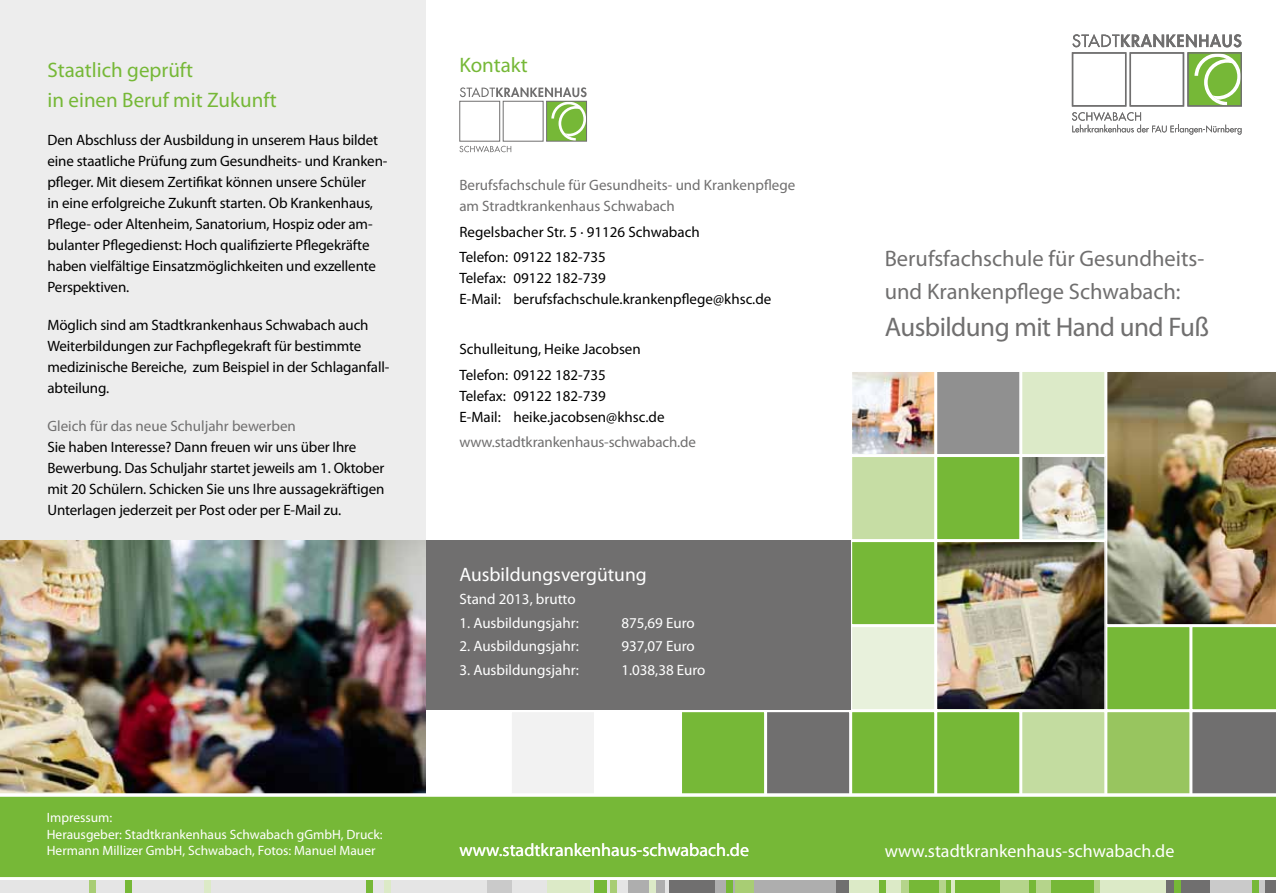
<style>
.page{position:relative;width:1276px;height:893px;background:#fff}
.page>*{position:absolute;margin:0;border:0;box-sizing:border-box;transform-origin:0 0}
.t1{font:27px "Myriad Pro";letter-spacing:-.02em;color:#706f6f}
.t2{font:22.5px/33px "Myriad Pro";color:#706f6f}
.t3{font:21px/30px "Myriad Pro";color:#76b837}
.t4{font:19.5px "Myriad Pro";color:#fff}
.t5{font:18px "Myriad Pro";color:#fff}
.t6{font:15px/21px "Myriad Pro";letter-spacing:-.01em;color:#000}
.t7{font:15px/21px "Myriad Pro";color:#706f6f}
.t8{font:15px "Myriad Pro";color:#fff}
.t9{font:13.5px/16.5px "Myriad Pro";color:#fff}
</style>
<div class="page">
<div style="left:0;top:0;width:425px;height:893px;background:#ededed"></div>
<div style="left:765px;top:711px;width:85px;height:85px;background:#706f6f;border:2px solid #fff"></div>
<div style="left:510px;top:711px;width:85px;height:85px;background:#f2f2f2;border:2px solid #fff"></div>
<div style="left:680px;top:711px;width:85px;height:85px;background:#76b837;border:2px solid #fff"></div>
<div style="left:850px;top:711px;width:85px;height:85px;background:#76b837;border:2px solid #fff"></div>
<div style="left:850px;top:541px;width:85px;height:85px;background:#76b837;border:2px solid #fff"></div>
<img style="left:853px;top:373px;width:79px;height:79px">
<div style="left:850px;top:370px;width:85px;height:85px;border:2px solid #fff"></div>
<div style="left:850px;top:626px;width:85px;height:85px;background:#e8f1dc;border:2px solid #fff"></div>
<div style="left:850px;top:455px;width:85px;height:86px;background:#c6dda4;border:2px solid #fff"></div>
<div style="left:935px;top:711px;width:85px;height:85px;background:#76b837;border:2px solid #fff"></div>
<div style="left:935px;top:370px;width:85px;height:85px;background:#909090;border:2px solid #fff"></div>
<div style="left:1020px;top:711px;width:86px;height:85px;background:#c3dca0;border:2px solid #fff"></div>
<div style="left:1020px;top:370px;width:86px;height:85px;background:#dceac8;border:2px solid #fff"></div>
<img style="left:1023px;top:458px;width:80px;height:80px">
<div style="left:1020px;top:455px;width:86px;height:86px;border:2px solid #fff"></div>
<img style="left:938px;top:544px;width:165px;height:164px">
<div style="left:935px;top:541px;width:171px;height:170px;border:2px solid #fff"></div>
<img style="left:1107px;top:372px;width:169px;height:421px">
<div style="left:935px;top:455px;width:85px;height:86px;background:#76b837;border:2px solid #fff"></div>
<svg style="left:459px;top:87px;width:128px;height:65px"></svg>
<div style="left:0;top:796px;width:1276px;height:85px;background:#76b837"></div>
<div style="left:425px;top:541px;width:425px;height:169px;background:#706f6f"></div>
<img style="left:0;top:541px;width:425px;height:252px">
<hr style="left:0;top:793px;width:1276px;height:3px;background:#fff">
<hr style="left:0;top:877px;width:1276px;height:3px;background:#fff">
<div style="left:5px;top:880px;width:1271px;height:13px;background:#706f6f"></div>
<div style="left:849px;top:880px;width:316px;height:13px;background:#dceac7"></div>
<div style="left:901px;top:880px;width:198px;height:13px;background:#b5d48b"></div>
<div style="left:0;top:880px;width:668px;height:13px;background:#e5e5e5"></div>
<div style="left:595px;top:880px;width:12px;height:13px;background:#76b837"></div>
<div style="left:367px;top:880px;width:6px;height:13px;background:#76b837"></div>
<div style="left:126px;top:880px;width:6px;height:13px;background:#76b837"></div>
<div style="left:879px;top:880px;width:6px;height:13px;background:#76b837"></div>
<div style="left:1029px;top:880px;width:6px;height:13px;background:#76b837"></div>
<div style="left:487px;top:880px;width:24px;height:13px;background:#cacaca"></div>
<div style="left:628px;top:880px;width:36px;height:13px;background:#aeaeae"></div>
<div style="left:1210px;top:880px;width:54px;height:13px;background:#cacaca"></div>
<div style="left:610px;top:880px;width:6px;height:13px;background:#a8cd74"></div>
<div style="left:90px;top:880px;width:6px;height:13px;background:#a8cd74"></div>
<div style="left:909px;top:880px;width:90px;height:13px;background:#76b837"></div>
<div style="left:1051px;top:880px;width:42px;height:13px;background:#76b837"></div>
<div style="left:939px;top:880px;width:6px;height:13px;background:#b5d48b"></div>
<svg style="left:951px;top:880px;width:3px;height:13px"></svg>
<div style="left:649px;top:880px;width:6px;height:13px;background:#dceac7"></div>
<div style="left:385px;top:880px;width:6px;height:13px;background:#dceac7"></div>
<div style="left:204px;top:880px;width:6px;height:13px;background:#dceac7"></div>
<div style="left:1174px;top:880px;width:6px;height:13px;background:#76b837"></div>
<div style="left:1252px;top:880px;width:6px;height:13px;background:#76b837"></div>
<div style="left:547px;top:880px;width:43px;height:13px;background:#dceac7"></div>
<div style="left:716px;top:880px;width:120px;height:13px;background:#aeaeae"></div>
<div style="left:735px;top:880px;width:18px;height:13px;background:#a8cd74"></div>
<div style="left:727px;top:880px;width:6px;height:13px;background:#76b837"></div>
<svg style="left:1071px;top:34px;width:171px;height:101px"></svg>
<h3 class="t3" style="left:48px;top:54px;width:231px">Staatlich geprüft<br>in einen Beruf mit Zukunft</h3>
<p class="t6" style="left:48px;top:129px;width:341px">Den Abschluss der Ausbildung in unserem Haus bildet eine staatliche Prüfung zum Gesundheits- und Kranken&shy;pfleger. Mit diesem Zertifikat können unsere Schüler<br>in eine erfolgreiche Zukunft starten. Ob Krankenhaus, Pflege- oder Altenheim, Sanatorium, Hospiz oder am&shy;bulanter Pflegedienst: Hoch qualifizierte Pflegekräfte haben vielfältige Einsatzmöglichkeiten und exzellente Perspektiven.</p>
<p class="t6" style="left:48px;top:314px;width:343px">Möglich sind am Stadtkrankenhaus Schwabach auch Weiterbildungen zur Fachpflegekraft für bestimmte medizinische Bereiche, zum Beispiel in der Schlaganfall&shy;abteilung.</p>
<p class="t7" style="left:48px;top:415px;width:250px">Gleich für das neue Schuljahr bewerben</p>
<p class="t6" style="left:48px;top:436px;width:338px">Sie haben Interesse? Dann freuen wir uns über Ihre Bewerbung. Das Schuljahr startet jeweils am 1. Oktober mit 20 Schülern. Schicken Sie uns Ihre aussagekräftigen Unterlagen jederzeit per Post oder per E-Mail zu.</p>
<p class="t9" style="left:47px;top:809px;width:337px">Impressum:<br>Herausgeber: Stadtkrankenhaus Schwabach gGmbH, Druck:<br>Hermann Millizer GmbH, Schwabach, Fotos: Manuel Mauer</p>
<h3 class="t3" style="left:459px;top:50px;width:70px">Kontakt</h3>
<p class="t7" style="left:459px;top:175px;width:337px">Berufsfachschule für Gesundheits- und Krankenpflege am Stradtkrankenhaus Schwabach</p>
<p class="t6" style="left:459px;top:219px;width:242px;line-height:25.2px">Regelsbacher Str. 5 · 91126 Schwabach<br>Telefon: 09122 182-735</p>
<p class="t6" style="left:459px;top:267px;width:313px">Telefax: 09122 182-739<br>E-Mail: berufsfachschule.krankenpflege@khsc.de</p>
<p class="t6" style="left:459px;top:336px;width:183px;line-height:25.2px">Schulleitung, Heike Jacobsen<br>Telefon: 09122 182-735</p>
<p class="t6" style="left:459px;top:385px;width:207px">Telefax: 09122 182-739<br>E-Mail: heike.jacobsen@khsc.de</p>
<p class="t7" style="left:459px;top:431px;width:238px">www.stadtkrankenhaus-schwabach.de</p>
<h3 class="t4" style="left:459px;top:562px;width:189px">Ausbildungsvergütung</h3>
<p class="t8" style="left:459px;top:590px;width:118px">Stand 2013, brutto</p>
<p class="t8" style="left:459px;top:613px;width:121px">1. Ausbildungsjahr:</p>
<p class="t8" style="left:621px;top:613px;width:75px">875,69 Euro</p>
<p class="t8" style="left:459px;top:637px;width:121px">2. Ausbildungsjahr:</p>
<p class="t8" style="left:621px;top:637px;width:75px">937,07 Euro</p>
<p class="t8" style="left:459px;top:660px;width:121px">3. Ausbildungsjahr:</p>
<p class="t8" style="left:621px;top:660px;width:86px">1.038,38 Euro</p>
<h2 class="t2" style="left:884px;top:242px;width:321px">Berufsfachschule für Gesundheits&shy;und Krankenpflege Schwabach:</h2>
<h1 class="t1" style="left:884px;top:311px;width:326px">Ausbildung mit Hand und Fuß</h1>
<h2 class="t2" style="left:884px;top:274px;width:256px">Pflegezentrum Schwabach:</h2>
<h1 class="t1" style="left:884px;top:310px;width:357px">ein Zuhause für Pflegebedürftige</h1>
<p class="t5" style="left:459px;top:839px;width:291px">www.stadtkrankenhaus-schwabach.de</p>
<p class="t5" style="left:884px;top:839px;width:291px">www.stadtkrankenhaus-schwabach.de</p>
</div>
